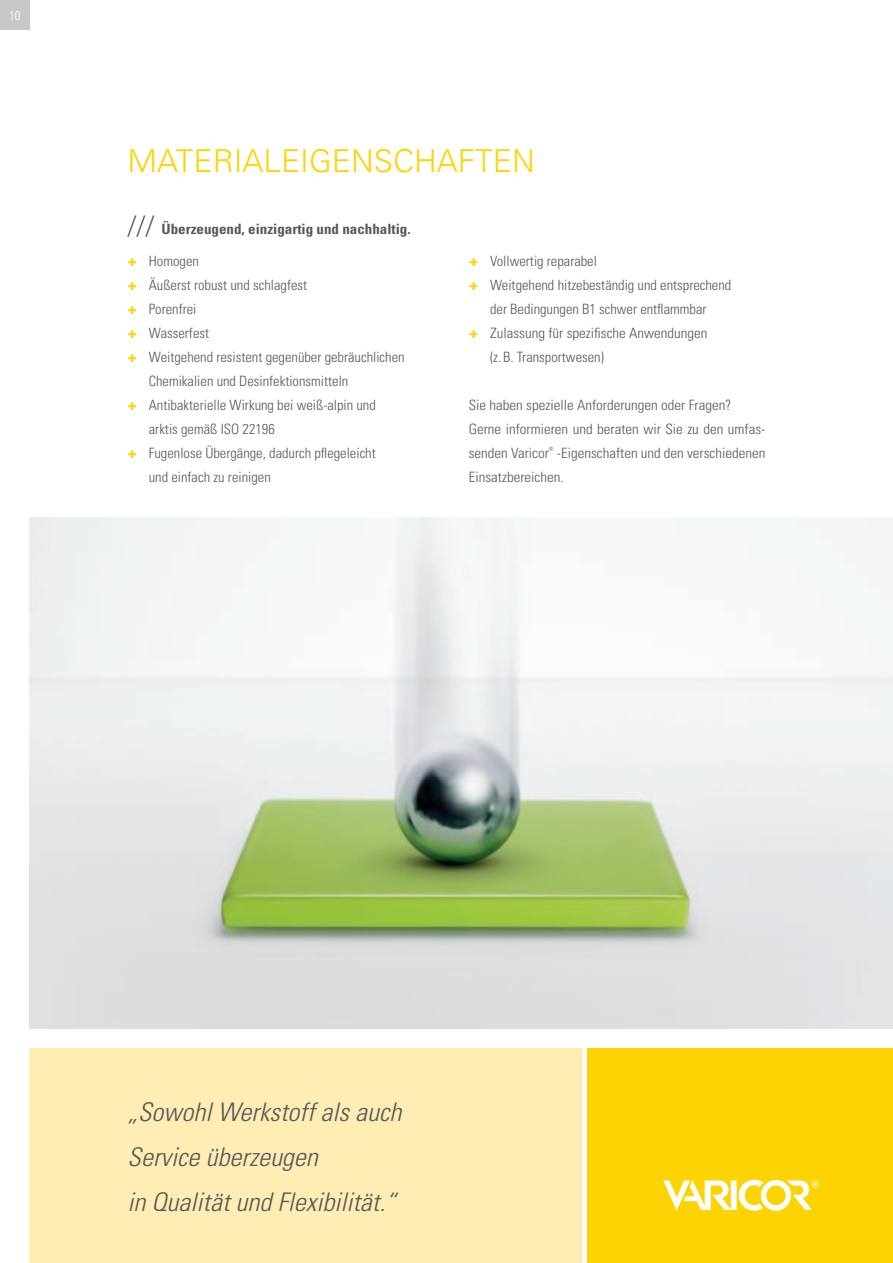
<style>
.page{position:relative;width:893px;height:1263px;background:#fff}
.page>*{position:absolute;margin:0;border:0;box-sizing:border-box;transform-origin:0 0}
.t1{font:300 31.5px "Univers LT Std";color:#fed304}
.t2{font:italic 300 condensed 25.65px/45px "Univers LT Std";color:#57585a;scale:1.05 1}
.t3{font:300 condensed 14.25px "Univers LT Std";color:#57585a}
.t4{font:300 condensed 14.25px/24px "Univers LT Std";color:#57585a;scale:1.05 1}
.t5{font:700 condensed 14.25px "Univers LT Std";color:#57585a;scale:1.05 1}
.t6{font:300 condensed 12.6px "Univers LT Std";color:#fff}
.t7{font:300 condensed 5.7px "Univers LT Std";color:#57585a;scale:1.05 1}
.s1{font-weight:300;font-size:25.65px}
.s2{font-weight:900;font-stretch:normal;color:#fed304}
</style>
<div class="page">
<img style="left:30px;top:518px;width:863px;height:510px">
<div style="left:583px;top:1049px;width:310px;height:214px;background:#fed304"></div>
<div style="left:30px;top:1049px;width:557px;height:214px;background:#ffedb3"></div>
<div style="left:582px;top:1041px;width:5px;height:222px;background:#fff"></div>
<svg style="left:663px;top:1180px;width:156px;height:31px"></svg>
<div style="left:0;top:0;width:30px;height:30px;background:#c7c8ca"></div>
<p class="t6" style="left:9px;top:8px;width:13px">10</p>
<h1 class="t1" style="left:128px;top:141px;width:409px">MATERIALEIGENSCHAFTEN</h1>
<p class="t5" style="left:128px;top:220px;width:271px"><span class="s1">///</span> Überzeugend, einzigartig und nachhaltig.</p>
<p class="t3" style="left:128px;top:252px;width:73px"><span class="s2">+</span> Homogen</p>
<p class="t3" style="left:128px;top:276px;width:181px"><span class="s2">+</span> Äußerst robust und schlagfest</p>
<p class="t3" style="left:128px;top:300px;width:70px"><span class="s2">+</span> Porenfrei</p>
<p class="t3" style="left:128px;top:324px;width:83px"><span class="s2">+</span> Wasserfest</p>
<p class="t3" style="left:128px;top:348px;width:279px"><span class="s2">+</span> Weitgehend resistent gegenüber gebräuchlichen</p>
<p class="t3" style="left:149px;top:372px;width:201px">Chemikalien und Desinfektionsmitteln</p>
<p class="t3" style="left:128px;top:396px;width:250px"><span class="s2">+</span> Antibakterielle Wirkung bei weiß-alpin und</p>
<p class="t3" style="left:149px;top:420px;width:128px">arktis gemäß ISO 22196</p>
<p class="t3" style="left:128px;top:444px;width:250px"><span class="s2">+</span> Fugenlose Übergänge, dadurch pflegeleicht</p>
<p class="t3" style="left:149px;top:468px;width:123px">und einfach zu reinigen</p>
<p class="t3" style="left:469px;top:252px;width:130px"><span class="s2">+</span> Vollwertig reparabel</p>
<p class="t3" style="left:469px;top:276px;width:264px"><span class="s2">+</span> Weitgehend hitzebeständig und entsprechend</p>
<p class="t3" style="left:490px;top:300px;width:218px">der Bedingungen B1 schwer entflammbar</p>
<p class="t4" style="left:469px;top:321px;width:229px"><span class="s2">+</span> Zulassung für spezifische Anwendungen</p>
<p class="t3" style="left:490px;top:348px;width:115px">(z.B. Transportwesen)</p>
<p class="t4" style="left:469px;top:393px;width:284px">Sie haben spezielle Anforderungen oder Fragen?<br>Gerne informieren und beraten wir Sie zu den umfas&shy;senden Varicor</p>
<p class="t7" style="left:549px;top:446px;width:6px">®</p>
<p class="t4" style="left:469px;top:441px;width:284px;text-indent:88px">-Eigenschaften und den verschiedenen<br>Einsatzbereichen.</p>
<h2 class="t2" style="left:128px;top:1089px;width:262px">„Sowohl Werkstoff als auch<br>Service überzeugen<br>in Qualität und Flexibilität.“</h2>
</div>
